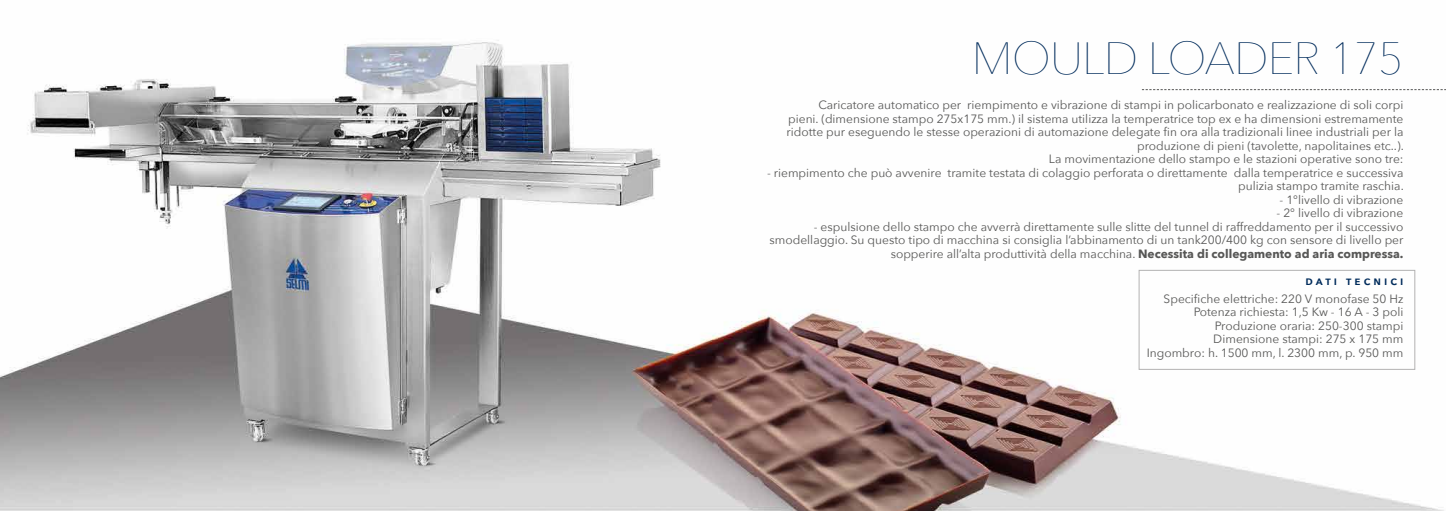
<style>
.page{position:relative;width:1446px;height:511px;background:#fff}
.page>*{position:absolute;margin:0;border:0;box-sizing:border-box;transform-origin:0 0}
.t1{font:200 45px "Avenir Next";letter-spacing:-.02em;color:#002b5b}
.t2{font:12px/13.5px "Avenir Next";color:#575756;text-align:right}
.t3{font:600 12px "Avenir Next";letter-spacing:.25em;color:#002b5b}
.s1{font-weight:700}
</style>
<div class="page">
<img style="left:0;top:40px;width:1446px;height:470px">
<div style="left:1138px;top:270px;width:277px;height:99px;border:1px solid #b3b2b2"></div>
<svg style="left:1142px;top:89px;width:304px;height:1px"></svg>
<h1 class="t1" style="left:972px;top:21px;width:433px">MOULD LOADER 175</h1>
<p class="t2" style="left:786px;top:97px;width:619px">Caricatore automatico per riempimento e vibrazione di stampi in policarbonato e realizzazione di soli corpi pieni. (dimensione stampo 275x175 mm.) il sistema utilizza la temperatrice top ex e ha dimensioni estremamente ridotte pur eseguendo le stesse operazioni di automazione delegate fin ora alla tradizionali linee industriali per la produzione di pieni (tavolette, napolitaines etc..).<br>La movimentazione dello stampo e le stazioni operative sono tre:</p>
<p class="t2" style="left:767px;top:165px;width:638px">- riempimento che può avvenire tramite testata di colaggio perforata o direttamente dalla temperatrice e successiva pulizia stampo tramite raschia.</p>
<p class="t2" style="left:1279px;top:192px;width:125px">- 1°livello di vibrazione</p>
<p class="t2" style="left:1276px;top:205px;width:128px">- 2° livello di vibrazione</p>
<p class="t2" style="left:769px;top:219px;width:635px">- espulsione dello stampo che avverrà direttamente sulle slitte del tunnel di raffreddamento per il successivo smodellaggio. Su questo tipo di macchina si consiglia l’abbinamento di un tank200/400 kg con sensore di livello per sopperire all’alta produttività della macchina. <span class="s1">Necessita di collegamento ad aria compressa.</span></p>
<p class="t3" style="left:1305px;top:270px;width:99px">dati tecnici</p>
<p class="t2" style="left:1146px;top:291px;width:258px">Specifiche elettriche: 220 V monofase 50 Hz Potenza richiesta: 1,5 Kw - 16 A - 3 poli Produzione oraria: 250-300 stampi Dimensione stampi: 275 x 175 mm<br>Ingombro: h. 1500 mm, l. 2300 mm, p. 950 mm</p>
</div>
